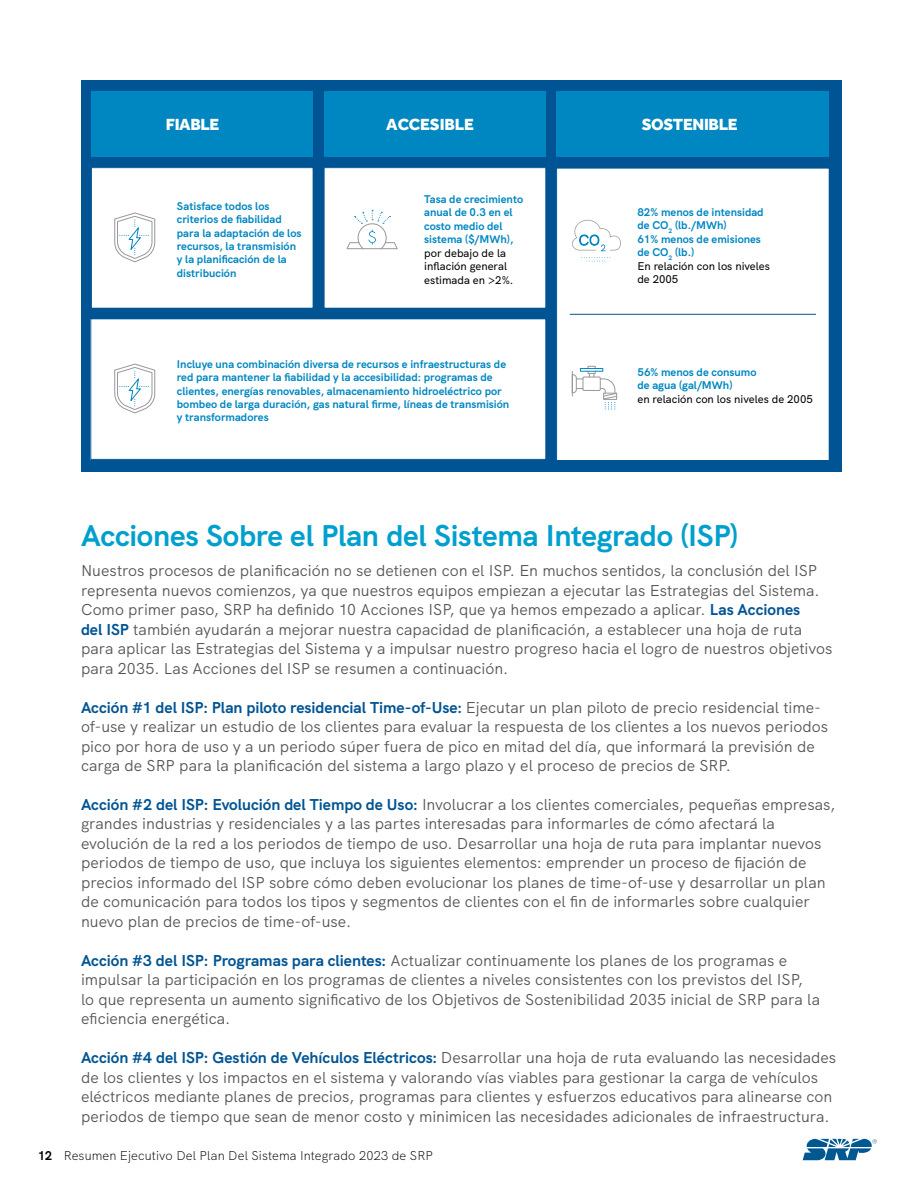
<style>
.page{position:relative;width:918px;height:1188px;background:#fff}
.page>*{position:absolute;margin:0;border:0;box-sizing:border-box;transform-origin:0 0}
.t1{font:700 30px "SRP Sans";letter-spacing:-.01em;color:#00a0ce}
.t2{font:800 16.65px "Effra";letter-spacing:-.02em;color:#fff}
.t3{font:15.75px/19.5px "SRP Sans";color:#545553}
.t4{font:300 12.75px "SRP Sans";letter-spacing:.01em;color:#000}
.t5{font:700 11.25px/13.4px "SRP Sans";color:#0087c1}
.t6{font:500 11.25px/13.4px "SRP Sans";color:#000}
.s1{font-weight:500;color:#000}
.s2{font-weight:700;color:#005493}
.s3{font-weight:700}
</style>
<div class="page">
<svg style="left:803px;top:1139px;width:74px;height:21px"></svg>
<div style="left:81px;top:81px;width:760px;height:391px;background:#005493"></div>
<div style="left:91px;top:319px;width:455px;height:140px;background:#fff"></div>
<div style="left:91px;top:319px;width:455px;height:141px;border:1px solid #005493"></div>
<div style="left:324px;top:168px;width:222px;height:140px;background:#fff"></div>
<div style="left:324px;top:167px;width:222px;height:141px;border:1px solid #005493"></div>
<div style="left:91px;top:91px;width:222px;height:66px;background:#0087c1"></div>
<div style="left:324px;top:91px;width:222px;height:66px;background:#0087c1"></div>
<div style="left:91px;top:168px;width:222px;height:140px;background:#fff"></div>
<div style="left:91px;top:167px;width:222px;height:141px;border:1px solid #005493"></div>
<svg style="left:114px;top:319px;width:41px;height:95px"></svg>
<svg style="left:346px;top:210px;width:52px;height:40px"></svg>
<svg style="left:114px;top:167px;width:41px;height:96px"></svg>
<div style="left:557px;top:168px;width:272px;height:293px;background:#fff"></div>
<div style="left:556px;top:168px;width:273px;height:293px;border:1px solid #005493"></div>
<div style="left:557px;top:91px;width:272px;height:66px;background:#0087c1"></div>
<svg style="left:572px;top:366px;width:45px;height:44px"></svg>
<hr style="left:570px;top:314px;width:246px;height:1px;background:#005493">
<svg style="left:581px;top:257px;width:29px;height:5px"></svg>
<svg style="left:572px;top:220px;width:49px;height:31px"></svg>
<p class="t2" style="left:166px;top:115px;width:55px">FIABLE</p>
<p class="t2" style="left:386px;top:115px;width:89px">ACCESIBLE</p>
<p class="t5" style="left:177px;top:198px;width:126px">Satisface todos los criterios de fiabilidad para la adaptación de los recursos, la transmisión y la planificación de la distribución</p>
<p class="t5" style="left:424px;top:191px;width:100px">Tasa de crecimiento anual de 0.3 en el costo medio del sistema ($/MWh),</p>
<p class="t6" style="left:424px;top:245px;width:91px">por debajo de la inflación general estimada en &gt;2%.</p>
<p class="t5" style="left:177px;top:356px;width:334px">Incluye una combinación diversa de recursos e infraestructuras de red para mantener la fiabilidad y la accesibilidad: programas de clientes, energías renovables, almacenamiento hidroeléctrico por bombeo de larga duración, gas natural firme, líneas de transmisión y transformadores</p>
<p class="t2" style="left:642px;top:115px;width:97px">SOSTENIBLE</p>
<p class="t5" style="left:637px;top:204px;width:134px">82% menos de intensidad de CO<sub>2</sub> (lb./MWh)<br>61% menos de emisiones de CO<sub>2</sub> (lb.)<br><span class="s1">En relación con los niveles de 2005</span></p>
<p class="t5" style="left:637px;top:364px;width:121px">56% menos de consumo de agua (gal/MWh)</p>
<p class="t6" style="left:637px;top:391px;width:177px">en relación con los niveles de 2005</p>
<h1 class="t1" style="left:81px;top:512px;width:659px">Acciones Sobre el Plan del Sistema Integrado (ISP)</h1>
<p class="t3" style="left:81px;top:559px;width:753px">Nuestros procesos de planificación no se detienen con el ISP. En muchos sentidos, la conclusión del ISP representa nuevos comienzos, ya que nuestros equipos empiezan a ejecutar las Estrategias del Sistema.<br>Como primer paso, SRP ha definido 10 Acciones ISP, que ya hemos empezado a aplicar. <span class="s2">Las Acciones<br>del ISP</span> también ayudarán a mejorar nuestra capacidad de planificación, a establecer una hoja de ruta para aplicar las Estrategias del Sistema y a impulsar nuestro progreso hacia el logro de nuestros objetivos para 2035. Las Acciones del ISP se resumen a continuación.</p>
<p class="t3" style="left:81px;top:696px;width:749px"><span class="s2">Acción #1 del ISP: Plan piloto residencial Time-of-Use:</span> Ejecutar un plan piloto de precio residencial time&shy;of-use y realizar un estudio de los clientes para evaluar la respuesta de los clientes a los nuevos periodos pico por hora de uso y a un periodo súper fuera de pico en mitad del día, que informará la previsión de carga de SRP para la planificación del sistema a largo plazo y el proceso de precios de SRP.</p>
<p class="t3" style="left:81px;top:793px;width:756px"><span class="s2">Acción #2 del ISP: Evolución del Tiempo de Uso:</span> Involucrar a los clientes comerciales, pequeñas empresas, grandes industrias y residenciales y a las partes interesadas para informarles de cómo afectará la evolución de la red a los periodos de tiempo de uso. Desarrollar una hoja de ruta para implantar nuevos periodos de tiempo de uso, que incluya los siguientes elementos: emprender un proceso de fijación de precios informado del ISP sobre cómo deben evolucionar los planes de time-of-use y desarrollar un plan de comunicación para todos los tipos y segmentos de clientes con el fin de informarles sobre cualquier nuevo plan de precios de time-of-use.</p>
<p class="t3" style="left:81px;top:949px;width:741px"><span class="s2">Acción #3 del ISP: Programas para clientes:</span> Actualizar continuamente los planes de los programas e impulsar la participación en los programas de clientes a niveles consistentes con los previstos del ISP,<br>lo que representa un aumento significativo de los Objetivos de Sostenibilidad 2035 inicial de SRP para la eficiencia energética.</p>
<p class="t3" style="left:81px;top:1047px;width:757px"><span class="s2">Acción #4 del ISP: Gestión de Vehículos Eléctricos:</span> Desarrollar una hoja de ruta evaluando las necesidades de los clientes y los impactos en el sistema y valorando vías viables para gestionar la carga de vehículos eléctricos mediante planes de precios, programas para clientes y esfuerzos educativos para alinearse con periodos de tiempo que sean de menor costo y minimicen las necesidades adicionales de infraestructura.</p>
<p class="t4" style="left:38px;top:1146px;width:396px"><span class="s3">12</span> Resumen Ejecutivo Del Plan Del Sistema Integrado 2023 de SRP</p>
</div>
